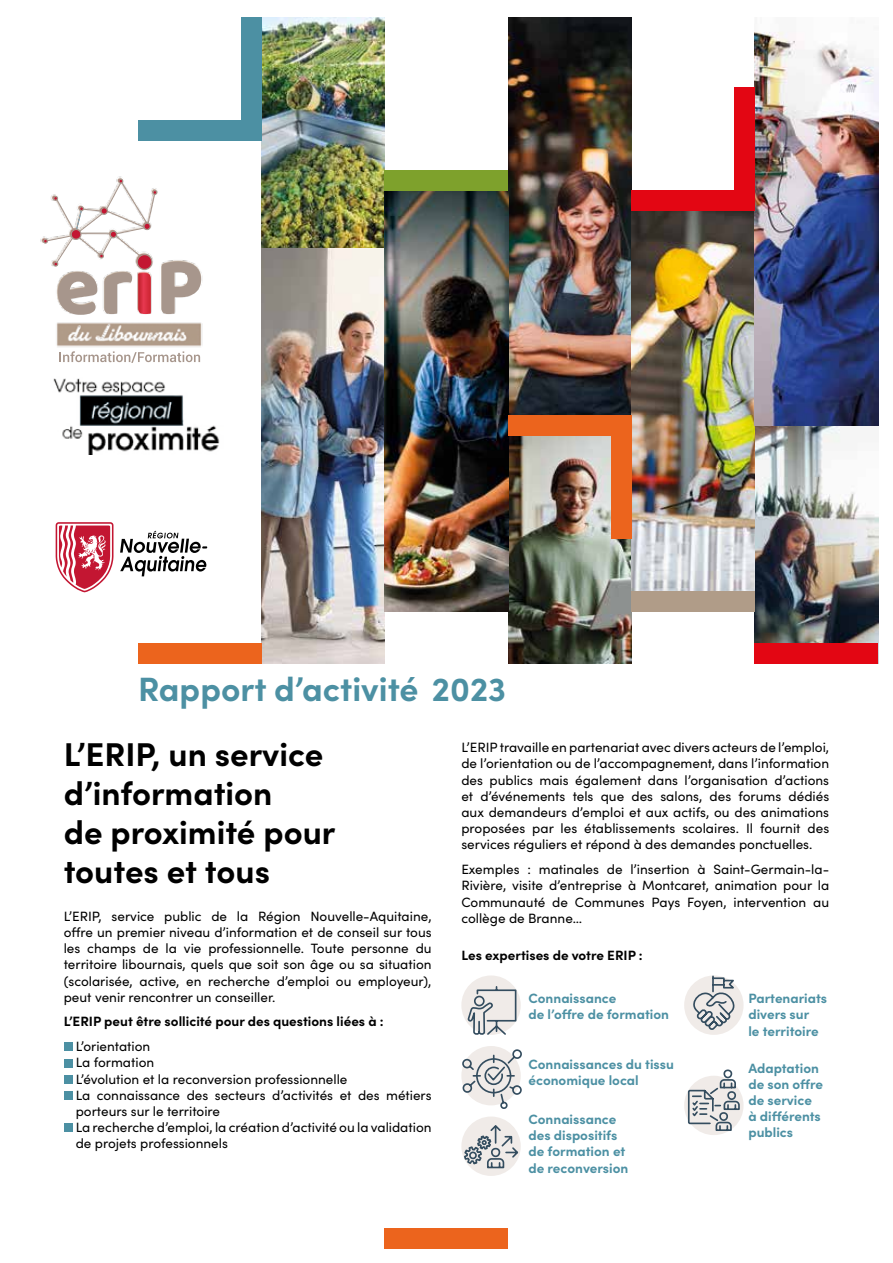
<style>
.page{position:relative;width:893px;height:1263px;background:#fff}
.page>*{position:absolute;margin:0;border:0;box-sizing:border-box;transform-origin:0 0}
.t1{font:700 33.75px "Sofia Pro";color:#4c90a3}
.t2{font:700 33px/39px "Sofia Pro";color:#000}
.t3{font:13.5px/16.2px "Sofia Pro";color:#000;text-align:justify}
.t4{font:700 13.5px/16.2px "Sofia Pro";color:#4c90a3}
.t5{font:700 13.5px "Sofia Pro";color:#000}
</style>
<div class="page">
<img style="left:40px;top:176px;width:163px;height:171px">
<img style="left:53px;top:378px;width:167px;height:76px">
<svg style="left:43px;top:179px;width:158px;height:136px"></svg>
<svg style="left:56px;top:522px;width:152px;height:70px"></svg>
<svg style="left:59px;top:351px;width:141px;height:12px"></svg>
<img style="left:261px;top:248px;width:124px;height:415px">
<img style="left:508px;top:17px;width:123px;height:646px">
<img style="left:261px;top:17px;width:124px;height:231px">
<img style="left:755px;top:31px;width:123px;height:612px">
<img style="left:385px;top:190px;width:123px;height:421px">
<img style="left:631px;top:210px;width:124px;height:381px">
<div style="left:461px;top:975px;width:60px;height:60px;background:#f0ebe8;border-radius:50%"></div>
<div style="left:684px;top:975px;width:60px;height:60px;background:#f0ebe8;border-radius:50%"></div>
<div style="left:684px;top:1076px;width:60px;height:59px;background:#f0ebe8;border-radius:50%"></div>
<div style="left:461px;top:1116px;width:60px;height:60px;background:#f0ebe8;border-radius:50%"></div>
<div style="left:64px;top:1043px;width:8px;height:8px;background:#4c90a3"></div>
<div style="left:64px;top:1059px;width:8px;height:8px;background:#4c90a3"></div>
<div style="left:64px;top:1075px;width:8px;height:8px;background:#4c90a3"></div>
<div style="left:64px;top:1091px;width:8px;height:9px;background:#4c90a3"></div>
<div style="left:64px;top:1124px;width:8px;height:8px;background:#4c90a3"></div>
<svg style="left:468px;top:985px;width:49px;height:50px"></svg>
<svg style="left:463px;top:1123px;width:57px;height:46px"></svg>
<svg style="left:686px;top:975px;width:52px;height:56px"></svg>
<svg style="left:687px;top:1069px;width:54px;height:62px"></svg>
<svg style="left:461px;top:1048px;width:61px;height:61px"></svg>
<div style="left:385px;top:170px;width:123px;height:20px;background:#7ea12c"></div>
<div style="left:138px;top:120px;width:123px;height:20px;background:#4c90a3"></div>
<div style="left:508px;top:415px;width:123px;height:20px;background:#ec641d"></div>
<div style="left:611px;top:415px;width:20px;height:123px;background:#ec641d"></div>
<div style="left:735px;top:87px;width:20px;height:123px;background:#e30613"></div>
<div style="left:241px;top:17px;width:20px;height:123px;background:#4c90a3"></div>
<div style="left:138px;top:643px;width:123px;height:20px;background:#ec641d"></div>
<div style="left:385px;top:1228px;width:123px;height:20px;background:#ec641d"></div>
<div style="left:755px;top:643px;width:123px;height:20px;background:#e30613"></div>
<div style="left:631px;top:591px;width:124px;height:20px;background:#b09c88"></div>
<div style="left:631px;top:190px;width:124px;height:20px;background:#e30613"></div>
<h1 class="t1" style="left:138px;top:663px;width:369px">Rapport d’activité 2023</h1>
<h2 class="t2" style="left:64px;top:732px;width:273px">L’ERIP, un service d’information<br>de proximité pour toutes et tous</h2>
<p class="t3" style="left:64px;top:907px;width:369px">L’ERIP, service public de la Région Nouvelle-Aquitaine, offre un premier niveau d’information et de conseil sur tous les champs de la vie professionnelle. Toute personne du territoire libournais, quels que soit son âge ou sa situation (scolarisée, active, en recherche d’emploi ou employeur), peut venir rencontrer un conseiller.</p>
<p class="t5" style="left:64px;top:1011px;width:321px">L’ERIP peut être sollicité pour des questions liées à :</p>
<p class="t3" style="left:76px;top:1037px;width:357px;text-align:left">L’orientation<br>La formation<br>L’évolution et la reconversion professionnelle<br>La connaissance des secteurs d’activités et des métiers porteurs sur le territoire<br>La recherche d’emploi, la création d’activité ou la validation de projets professionnels</p>
<p class="t3" style="left:461px;top:739px;width:369px">L’ERIP travaille en partenariat avec divers acteurs de l’emploi, de l’orientation ou de l’accompagnement, dans l’information des publics mais également dans l’organisation d’actions et d’événements tels que des salons, des forums dédiés aux demandeurs d’emploi et aux actifs, ou des animations proposées par les établissements scolaires. Il fournit des services réguliers et répond à des demandes ponctuelles.</p>
<p class="t3" style="left:461px;top:860px;width:369px">Exemples : matinales de l’insertion à Saint-Germain-la-Rivière, visite d’entreprise à Montcaret, animation pour la Communauté de Communes Pays Foyen, intervention au collège de Branne…</p>
<p class="t5" style="left:461px;top:945px;width:183px">Les expertises de votre ERIP :</p>
<p class="t4" style="left:528px;top:989px;width:142px">Connaissance<br>de l’offre de formation</p>
<p class="t4" style="left:528px;top:1054px;width:147px">Connaissances du tissu économique local</p>
<p class="t4" style="left:528px;top:1110px;width:101px">Connaissance des dispositifs de formation et de reconversion</p>
<p class="t4" style="left:748px;top:989px;width:80px">Partenariats divers sur<br>le territoire</p>
<p class="t4" style="left:748px;top:1059px;width:76px">Adaptation de son offre de service à différents publics</p>
</div>
